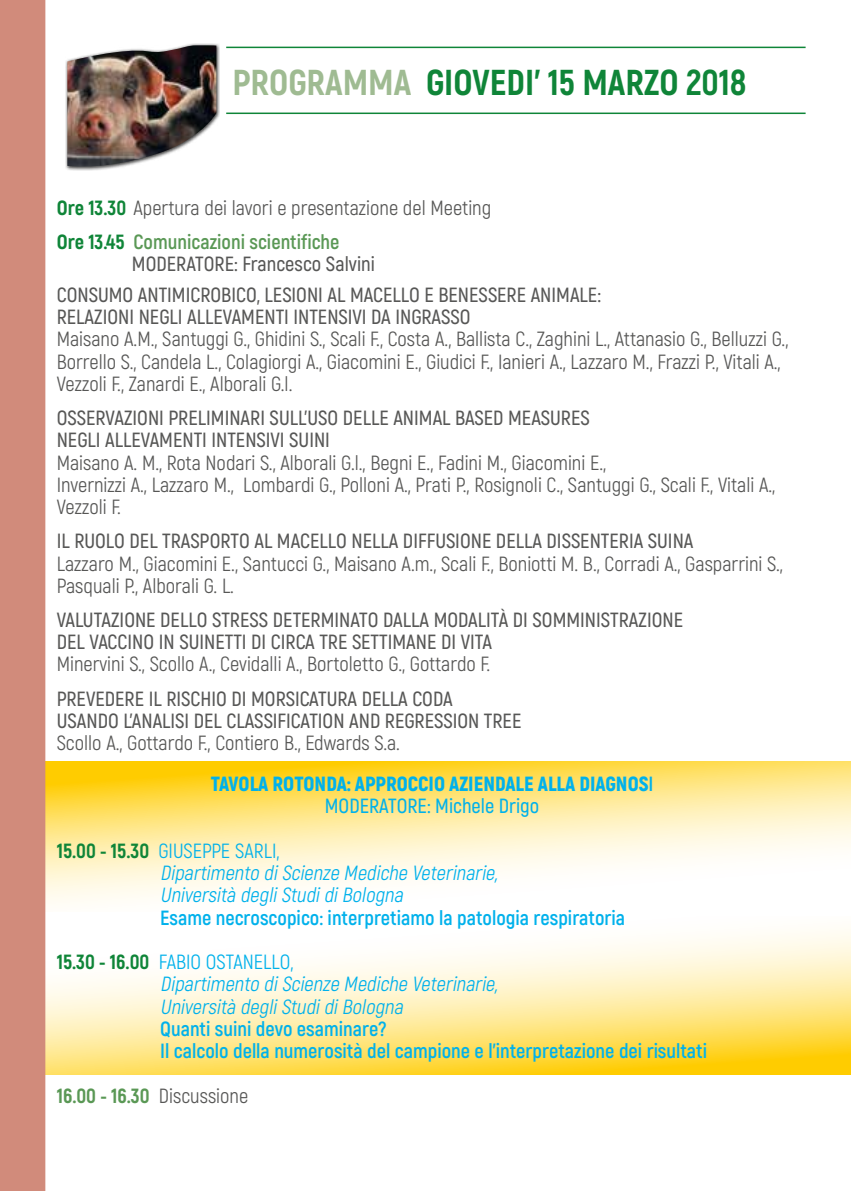
<style>
.page{position:relative;width:851px;height:1191px;background:#fff}
.page>*{position:absolute;margin:0;border:0;box-sizing:border-box;transform-origin:0 0}
.t1{font:800 36px "Akrobat";color:#0f8538}
.t2{font:20.6px/22.2px "Akrobat";color:#575756}
.t3{font:600 20.6px/22.2px "Akrobat";color:#575756}
.t4{font:700 20.6px/44.4px "Akrobat";color:#00b1eb}
.t5{font:italic 20.6px/22.2px "Akrobat";color:#00b1eb}
.t6{font:900 20.6px/41px "Akrobat";color:#00b1eb}
.t7{font:600 20.6px "Akrobat";color:#00b1eb}
.t8{font:800 20.6px "Akrobat";color:#5a9855}
.s1{color:#9fbb92}
.s2{font-weight:800;color:#0f8538}
.s3{font-weight:700;color:#5a9855}
.s4{font-weight:400;color:#575756}
.s5{font-weight:700}
.s6{font-weight:800;font-style:normal;color:#0f8538}
.s7{font-style:normal}
.s8{font-weight:400}
</style>
<div class="page">
<svg style="left:45px;top:916px;width:805px;height:158px"></svg>
<svg style="left:45px;top:761px;width:805px;height:150px"></svg>
<div style="left:65px;top:43px;width:155px;height:128px;background:#000;opacity:.75"></div>
<img style="left:67px;top:45px;width:149px;height:125px">
<hr style="left:226px;top:113px;width:579px;height:1px;background:#0f8538">
<hr style="left:226px;top:47px;width:579px;height:1px;background:#0f8538">
<div style="left:0;top:0;width:45px;height:1191px;background:#d18b7b"></div>
<h1 class="t1" style="left:232px;top:60px;width:515px"><span class="s1">PROGRAMMA</span> GIOVEDI’ 15 MARZO 2018</h1>
<p class="t2" style="left:57px;top:190px;width:436px;line-height:34.2px"><span class="s2">Ore 13.30</span> Apertura dei lavori e presentazione del Meeting<br><span class="s2">Ore 13.45</span> <span class="s3">Comunicazioni scientifiche</span></p>
<p class="t3" style="left:57px;top:248px;width:545px;line-height:30.8px;text-indent:75px">MODERATORE: Francesco Salvini<br>CONSUMO ANTIMICROBICO, LESIONI AL MACELLO E BENESSERE ANIMALE:</p>
<p class="t3" style="left:57px;top:306px;width:415px">RELAZIONI NEGLI ALLEVAMENTI INTENSIVI DA INGRASSO</p>
<p class="t2" style="left:57px;top:328px;width:733px">Maisano A.M., Santuggi G., Ghidini S., Scali F., Costa A., Ballista C., Zaghini L., Attanasio G., Belluzzi G.,<br>Borrello S., Candela L., Colagiorgi A., Giacomini E., Giudici F., Ianieri A., Lazzaro M., Frazzi P., Vitali A.,<br>Vezzoli F., Zanardi E., Alborali G.l.</p>
<p class="t3" style="left:57px;top:407px;width:534px">OSSERVAZIONI PRELIMINARI SULL’USO DELLE ANIMAL BASED MEASURES<br>NEGLI ALLEVAMENTI INTENSIVI SUINI</p>
<p class="t2" style="left:57px;top:451px;width:720px">Maisano A. M., Rota Nodari S., Alborali G.l., Begni E., Fadini M., Giacomini E.,<br>Invernizzi A., Lazzaro M., Lombardi G., Polloni A., Prati P., Rosignoli C., Santuggi G., Scali F., Vitali A.,<br>Vezzoli F.</p>
<p class="t3" style="left:57px;top:530px;width:638px">IL RUOLO DEL TRASPORTO AL MACELLO NELLA DIFFUSIONE DELLA DISSENTERIA SUINA</p>
<p class="t2" style="left:57px;top:552px;width:727px">Lazzaro M., Giacomini E., Santucci G., Maisano A.m., Scali F., Boniotti M. B., Corradi A., Gasparrini S.,<br>Pasquali P., Alborali G. L.</p>
<p class="t3" style="left:57px;top:608px;width:628px">VALUTAZIONE DELLO STRESS DETERMINATO DALLA MODALITÀ DI SOMMINISTRAZIONE<br>DEL VACCINO IN SUINETTI DI CIRCA TRE SETTIMANE DI VITA</p>
<p class="t2" style="left:57px;top:653px;width:435px">Minervini S., Scollo A., Cevidalli A., Bortoletto G., Gottardo F.</p>
<p class="t3" style="left:57px;top:687px;width:466px">PREVEDERE IL RISCHIO DI MORSICATURA DELLA CODA<br>USANDO L’ANALISI DEL CLASSIFICATION AND REGRESSION TREE</p>
<p class="t6" style="left:211px;top:722px;width:444px;text-indent:-154px"><span class="s4">Scollo A., Gottardo F., Contiero B., Edwards S.a.<br></span>TAVOLA ROTONDA: APPROCCIO AZIENDALE ALLA DIAGNOS<span class="s5">I</span></p>
<p class="t7" style="left:325px;top:793px;width:216px">MODERATORE: Michele Drigo</p>
<p class="t5" style="left:160px;top:839px;width:343px;text-indent:-103px"><span class="s6">15.00 - 15.30</span> <span class="s7">GIUSEPPE SARLI,<br></span>Dipartimento diScienze Mediche Veterinarie,<br>Università degliStudidiBologna</p>
<p class="t4" style="left:57px;top:895px;width:570px;text-indent:103px">Esame necroscopico: interpretiamo la patologia respiratoria<br><span class="s2">15.30 - 16.00</span> <span class="s8">FABIO OSTANELLO,</span></p>
<p class="t5" style="left:160px;top:973px;width:343px">Dipartimento diScienze Mediche Veterinarie,<br>Università degliStudidiBologna</p>
<p class="t4" style="left:160px;top:1017px;width:548px;line-height:22.2px">Quanti suini devo esaminare?<br>Il calcolo della numerosità del campione e l’interpretazione dei risultati</p>
<p class="t8" style="left:57px;top:1082px;width:193px">16.00 - 16.30 <span class="s4">Discussione</span></p>
</div>
